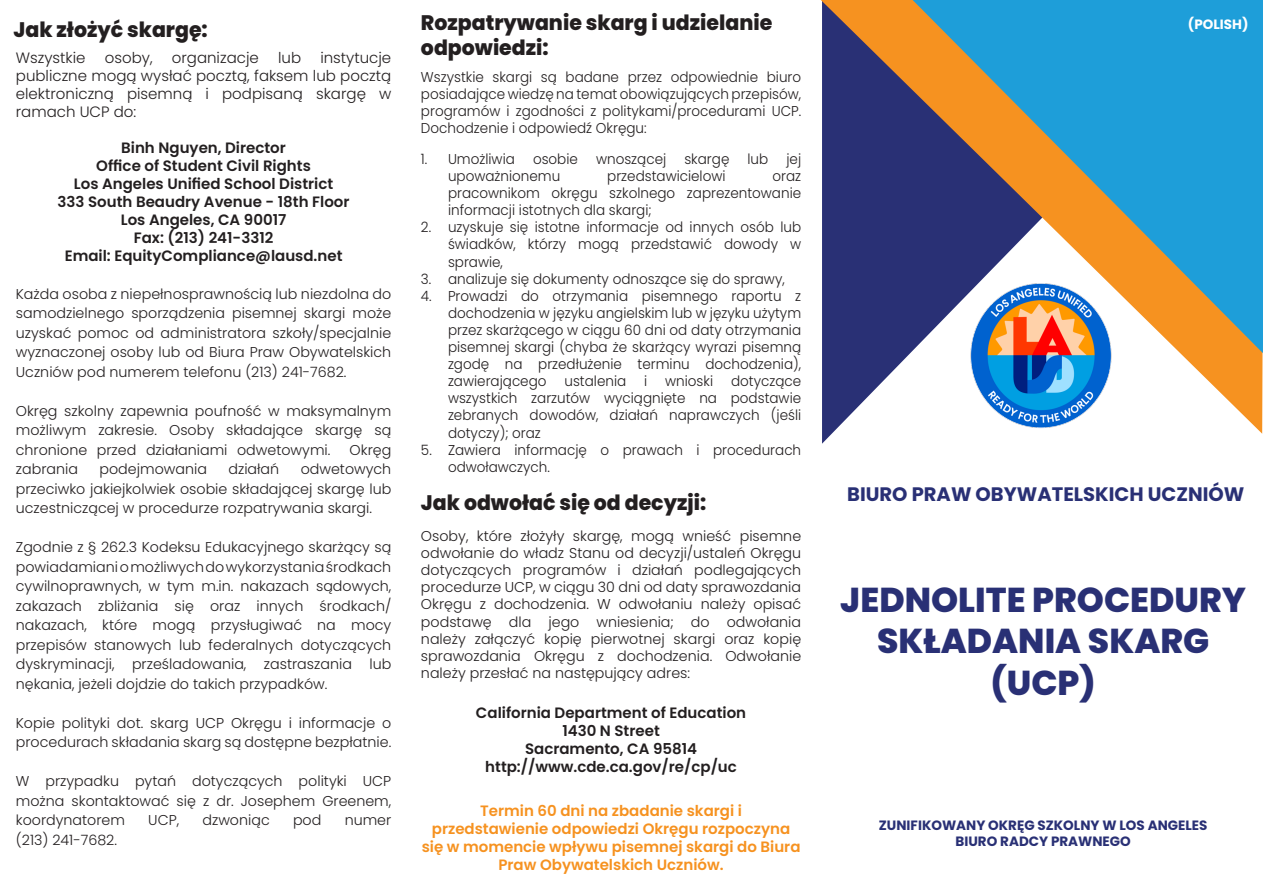
<style>
.page{position:relative;width:1263px;height:893px;background:#fff}
.page>*{position:absolute;margin:0;border:0;box-sizing:border-box;transform-origin:0 0}
.t1{font:800 34.5px/41.4px "Poppins";color:#293075;text-align:center}
.t2{font:800 21px/25.2px "Poppins";color:#231f20}
.t3{font:700 19.5px "Poppins";color:#293075}
.t4{font:600 15px "Poppins";color:#231f20}
.t5{font:600 15px/18px "Poppins";color:#f69220;text-align:center}
.t6{font:300 15px/18px "Poppins";color:#231f20;text-align:justify}
.t7{font:300 14.25px/19.5px "Poppins";color:#231f20;text-align:justify}
.t8{font:300 14.25px/17.1px "Poppins";color:#231f20;text-align:justify;scale:.95 1}
.t9{font:700 13.5px "Poppins";color:#293075}
.t10{font:700 13.5px "Poppins";color:#fff}
</style>
<div class="page">
<svg style="left:821px;top:0;width:442px;height:434px;fill:#293075"></svg>
<svg style="left:913px;top:0;width:350px;height:353px;background:#63909f"></svg>
<img style="left:970px;top:282px;width:143px;height:147px">
<p class="t2" style="left:14px;top:17px;width:196px">Jak złożyć skargę:</p>
<p class="t2" style="left:421px;top:10px;width:353px">Rozpatrywanie skarg i udzielanie odpowiedzi:</p>
<p class="t8" style="left:421px;top:69px;width:402px">Wszystkie skargi są badane przez odpowiednie biuro posiadające wiedzę na temat obowiązujących przepisów, programów i zgodności z politykami/procedurami UCP.<br>Dochodzenie i odpowiedź Okręgu:</p>
<p class="t8" style="left:421px;top:150px;width:100px">1. Umożliwia</p>
<p class="t8" style="left:533px;top:150px;width:49px">osobie</p>
<p class="t8" style="left:596px;top:150px;width:75px">wnoszącej</p>
<p class="t8" style="left:684px;top:150px;width:49px">skargę</p>
<p class="t8" style="left:747px;top:150px;width:23px">lub</p>
<p class="t8" style="left:786px;top:150px;width:17px">jej</p>
<p class="t8" style="left:448px;top:168px;width:120px">upoważnionemu</p>
<p class="t8" style="left:607px;top:168px;width:126px">przedstawicielowi</p>
<p class="t6" style="left:16px;top:49px;width:377px;text-indent:304px">instytucje publiczne mogą wysłać pocztą, faksem lub pocztą elektroniczną pisemną i podpisaną skargę w ramach UCP do:</p>
<p class="t4" style="left:121px;top:139px;width:166px">Binh Nguyen, Director</p>
<p class="t4" style="left:96px;top:157px;width:216px">Office of Student Civil Rights</p>
<p class="t4" style="left:74px;top:175px;width:261px">Los Angeles Unified School District</p>
<p class="t4" style="left:58px;top:193px;width:293px">333 South Beaudry Avenue - 18th Floor</p>
<p class="t4" style="left:121px;top:211px;width:167px">Los Angeles, CA 90017</p>
<p class="t4" style="left:134px;top:229px;width:141px">Fax: (213) 241-3312</p>
<p class="t4" style="left:65px;top:247px;width:279px">Email: EquityCompliance@lausd.net</p>
<p class="t7" style="left:16px;top:284px;width:377px">Każda osoba z niepełnosprawnością lub niezdolna do samodzielnego sporządzenia pisemnej skargi może uzyskać pomoc od administratora szkoły/specjalnie wyznaczonej osoby lub od Biura Praw Obywatelskich Uczniów pod numerem telefonu (213) 241-7682.</p>
<p class="t7" style="left:16px;top:401px;width:377px">Okręg szkolny zapewnia poufność w maksymalnym możliwym zakresie. Osoby składające skargę są chronione przed działaniami odwetowymi.</p>
<p class="t6" style="left:16px;top:49px;width:71px">Wszystkie</p>
<p class="t6" style="left:105px;top:49px;width:49px">osoby,</p>
<p class="t6" style="left:172px;top:49px;width:89px">organizacje</p>
<p class="t6" style="left:278px;top:49px;width:25px">lub</p>
<p class="t8" style="left:448px;top:168px;width:373px;text-indent:324px">oraz pracownikom okręgu szkolnego zaprezentowanie informacji istotnych dla skargi;</p>
<p class="t8" style="left:448px;top:219px;width:373px;text-indent:-27px">2. uzyskuje się istotne informacje od innych osób lub świadków, którzy mogą przedstawić dowody w sprawie,</p>
<p class="t8" style="left:421px;top:270px;width:384px">3. analizuje się dokumenty odnoszące się do sprawy,</p>
<p class="t8" style="left:448px;top:287px;width:373px;text-indent:-27px">4. Prowadzi do otrzymania pisemnego raportu z dochodzenia w języku angielskim lub w języku użytym przez skarżącego w ciągu 60 dni od daty otrzymania pisemnej skargi (chyba że skarżący wyrazi pisemną zgodę na przedłużenie terminu dochodzenia), zawierającego</p>
<p class="t8" style="left:564px;top:373px;width:67px">ustalenia</p>
<p class="t8" style="left:644px;top:373px;width:5px">i</p>
<p class="t8" style="left:665px;top:373px;width:52px">wnioski</p>
<p class="t8" style="left:448px;top:373px;width:373px;text-indent:283px">dotyczące wszystkich zarzutów wyciągnięte na podstawie zebranych dowodów, działań naprawczych (jeśli dotyczy); oraz</p>
<p class="t8" style="left:448px;top:441px;width:373px;text-indent:-27px">5. Zawiera informację o prawach i procedurach odwoławczych.</p>
<p class="t2" style="left:421px;top:491px;width:287px">Jak odwołać się od decyzji:</p>
<p class="t7" style="left:421px;top:528px;width:382px;line-height:17.1px">Osoby, które złożyły skargę, mogą wnieść pisemne odwołanie do władz Stanu od decyzji/ustaleń Okręgu dotyczących programów i działań podlegających procedurze UCP, w ciągu 30 dni od daty sprawozdania Okręgu z dochodzenia. W odwołaniu należy opisać podstawę dla jego wniesienia; do odwołania należy załączyć kopię pierwotnej skargi oraz kopię sprawozdania Okręgu z dochodzenia. Odwołanie należy przesłać na następujący adres:</p>
<p class="t4" style="left:476px;top:704px;width:272px">California Department of Education</p>
<p class="t4" style="left:562px;top:722px;width:99px">1430 N Street</p>
<p class="t4" style="left:525px;top:740px;width:174px">Sacramento, CA 95814</p>
<p class="t4" style="left:485px;top:758px;width:253px">http://www.cde.ca.gov/re/cp/uc</p>
<p class="t5" style="left:422px;top:802px;width:380px">Termin 60 dni na zbadanie skargi i przedstawienie odpowiedzi Okręgu rozpoczyna się w momencie wpływu pisemnej skargi do Biura Praw Obywatelskich Uczniów.</p>
<p class="t7" style="left:350px;top:440px;width:43px">Okręg</p>
<p class="t7" style="left:16px;top:460px;width:64px">zabrania</p>
<p class="t7" style="left:100px;top:460px;width:109px">podejmowania</p>
<p class="t7" style="left:228px;top:460px;width:52px">działań</p>
<p class="t7" style="left:16px;top:460px;width:377px;text-indent:285px">odwetowych przeciwko jakiejkolwiek osobie składającej skargę lub uczestniczącej w procedurze rozpatrywania skargi.</p>
<p class="t7" style="left:16px;top:538px;width:377px">Zgodnie z § 262.3 Kodeksu Edukacyjnego skarżący są powiadamiani o możliwych do wykorzystania środkach cywilnoprawnych, w tym m.in. nakazach sądowych, zakazach zbliżania się oraz innych środkach/ nakazach, które mogą przysługiwać na mocy przepisów stanowych lub federalnych dotyczących dyskryminacji, prześladowania, zastraszania lub nękania, jeżeli dojdzie do takich przypadków.</p>
<p class="t7" style="left:16px;top:713px;width:377px">Kopie polityki dot. skarg UCP Okręgu i informacje o procedurach składania skarg są dostępne bezpłatnie.</p>
<p class="t7" style="left:16px;top:772px;width:377px">W przypadku pytań dotyczących polityki UCP można skontaktować się z dr. Josephem Greenem, koordynatorem</p>
<p class="t7" style="left:148px;top:811px;width:32px">UCP,</p>
<p class="t7" style="left:202px;top:811px;width:69px">dzwoniąc</p>
<p class="t7" style="left:293px;top:811px;width:30px">pod</p>
<p class="t7" style="left:345px;top:811px;width:48px">numer</p>
<p class="t7" style="left:16px;top:830px;width:103px">(213) 241-7682.</p>
<p class="t10" style="left:1188px;top:17px;width:62px">(POLISH)</p>
<p class="t3" style="left:847px;top:483px;width:399px">BIURO PRAW OBYWATELSKICH UCZNIÓW</p>
<p class="t1" style="left:840px;top:579px;width:407px">JEDNOLITE PROCEDURY<br>SKŁADANIA SKARG</p>
<p class="t1" style="left:991px;top:662px;width:107px">(UCP)</p>
<p class="t9" style="left:879px;top:818px;width:330px">ZUNIFIKOWANY OKRĘG SZKOLNY W LOS ANGELES</p>
<p class="t9" style="left:955px;top:834px;width:177px">BIURO RADCY PRAWNEGO</p>
</div>
